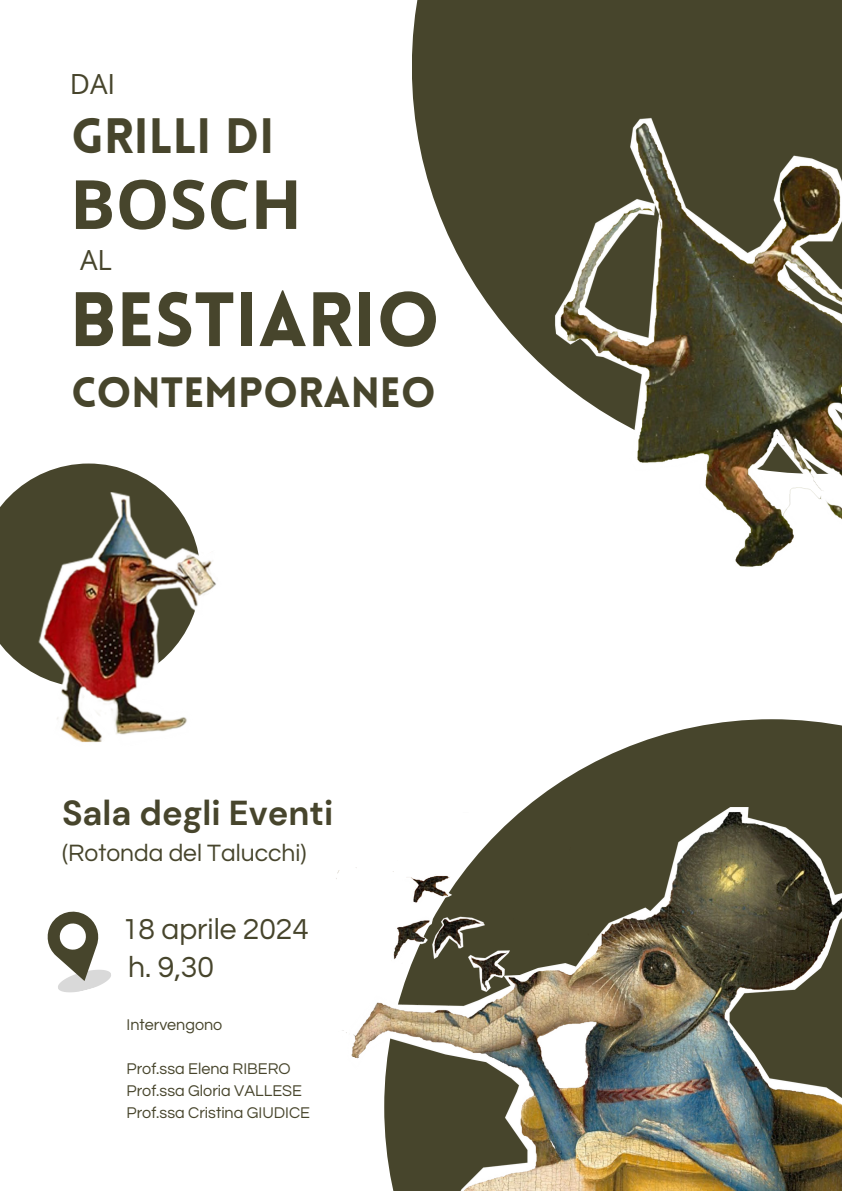
<style>
.page{position:relative;width:842px;height:1191px;background:#fff}
.page>*{position:absolute;margin:0;border:0;box-sizing:border-box;transform-origin:0 0}
.t1{font:900 75.2px "Lovelo";color:#47452c}
.t2{font:700 68px "Open Sans";color:#47452c}
.t3{font:900 48.6px "Lovelo";color:#47452c}
.t4{font:900 41.5px "Lovelo";color:#47452c}
.t5{font:700 34.5px "DM Sans";color:#47452c}
.t6{font:30.1px "Questrial";color:#47452c}
.t7{font:30px "Questrial";color:#47452c}
.t8{font:27.8px "Open Sans";color:#47452c}
.t9{font:24.6px "Questrial";color:#47452c}
.t10{font:16.2px "Questrial";color:#47452c}
</style>
<div class="page">
<svg style="left:526px;top:719px;width:316px;height:88px;fill:#47452c"></svg>
<img style="left:336px;top:807px;width:506px;height:383px">
<svg style="left:14px;top:463px;width:149px;height:29px;fill:#47452c"></svg>
<svg style="left:412px;top:0;width:430px;height:297px;background:#62604b"></svg>
<img style="left:0;top:492px;width:216px;height:251px">
<img style="left:483px;top:42px;width:359px;height:525px">
<svg style="left:47px;top:911px;width:64px;height:82px"></svg>
<p class="t8" style="left:70px;top:64px;width:47px">DAI</p>
<h3 class="t3" style="left:71px;top:116px;width:204px">GRILLI DI</h3>
<h1 class="t2" style="left:70px;top:156px;width:234px">BOSCH</h1>
<p class="t8" style="left:80px;top:240px;width:33px">AL</p>
<h6 class="t1" style="left:70px;top:289px;width:372px">BESTIARIO</h6>
<h6 class="t4" style="left:72px;top:375px;width:366px">CONTEMPORANEO</h6>
<h2 class="t5" style="left:62px;top:790px;width:273px">Sala degli Eventi</h2>
<p class="t9" style="left:62px;top:840px;width:246px">(Rotonda del Talucchi)</p>
<p class="t7" style="left:122px;top:913px;width:188px">18 aprile 2024</p>
<h4 class="t6" style="left:128px;top:952px;width:87px">h. 9,30</h4>
<p class="t10" style="left:127px;top:1016px;width:97px">Intervengono</p>
<h5 class="t10" style="left:127px;top:1060px;width:166px">Prof.ssa Elena RIBERO</h5>
<p class="t10" style="left:127px;top:1082px;width:177px">Prof.ssa Gloria VALLESE</p>
<p class="t10" style="left:127px;top:1104px;width:185px">Prof.ssa Cristina GIUDICE</p>
</div>
